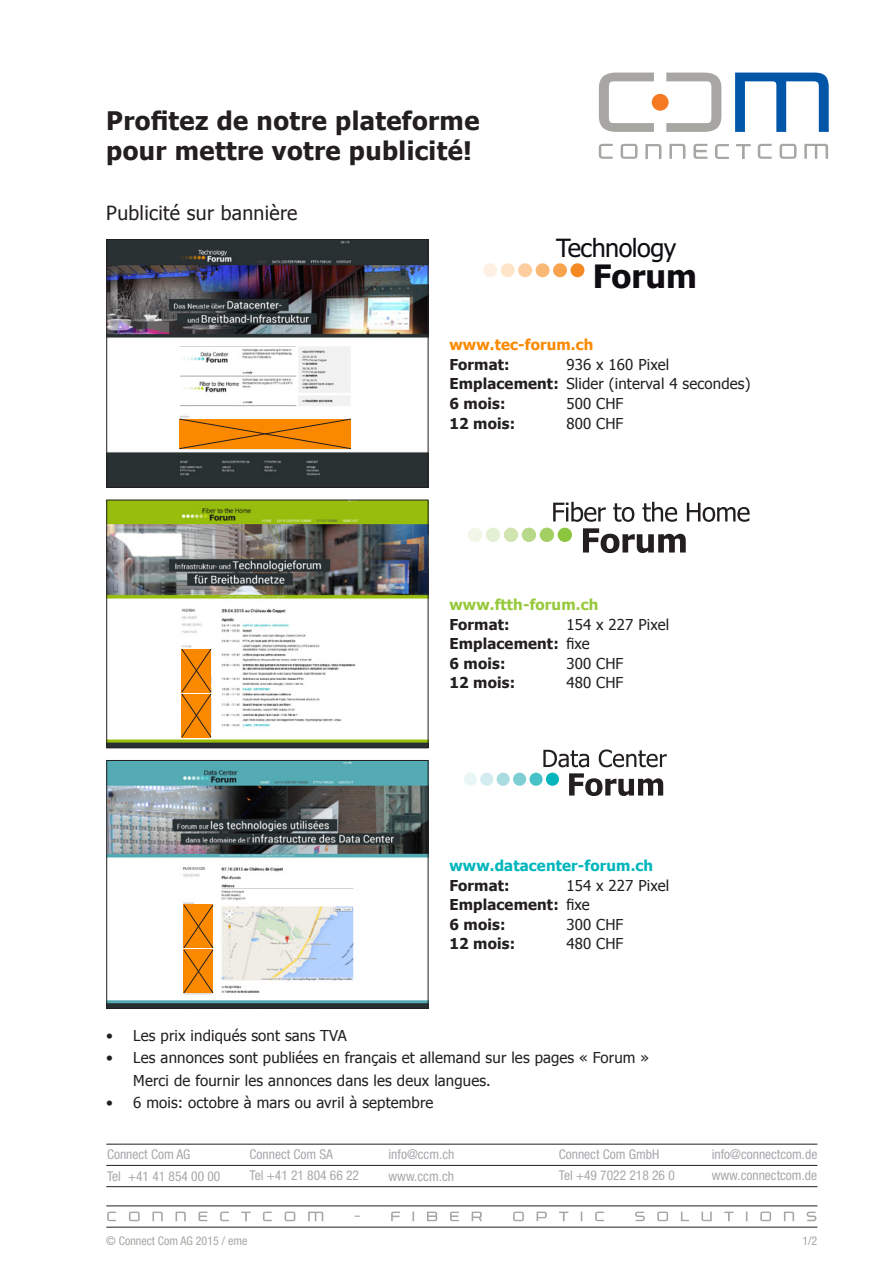
<style>
.page{position:relative;width:893px;height:1263px;background:#fff}
.page>*{position:absolute;margin:0;border:0;box-sizing:border-box;transform-origin:0 0}
.t1{font:700 32.4px "Tahoma";color:#0f0c12}
.Titel_für_Seite{font:700 25.5px "Tahoma";letter-spacing:.015em;color:#231f20}
.t2{font:25.2px "Tahoma";letter-spacing:-.02em;color:#0f0c12}
.Titel_für_Seite-2{font:19.5px "Tahoma";letter-spacing:.015em;color:#231f20}
.LT{font:15px/22.5px "Tahoma";letter-spacing:.01em;color:#231f20}
.LT-2{font:700 15px "Tahoma";letter-spacing:.01em;color:#231f20}
.LT-3{font:700 15px "Tahoma";letter-spacing:.01em;color:#00b6bc}
.LT-4{font:700 15px "Tahoma";letter-spacing:.01em;color:#97c93c}
.LT-5{font:700 15px "Tahoma";letter-spacing:.01em;color:#fa8900}
.DB_Fusszeile{font:condensed 13.5px/21.5px "Helvetica Neue LT Pro";color:#a8a9ad}
.t3{font:condensed 12px "Helvetica Neue LT Pro";color:#a8a6a2}
.s1{font-weight:700}
.s2{font-weight:400}
</style>
<div class="page">
<img style="left:108px;top:241px;width:318px;height:245px">
<div style="left:106px;top:239px;width:322px;height:249px;border:1px solid #231f20"></div>
<svg style="left:179px;top:418px;width:172px;height:31px;background:#ec850a"></svg>
<img style="left:108px;top:502px;width:318px;height:244px">
<div style="left:106px;top:500px;width:322px;height:248px;border:1px solid #231f20"></div>
<svg style="left:181px;top:648px;width:31px;height:90px;background:#e9860f"></svg>
<img style="left:108px;top:762px;width:318px;height:245px">
<div style="left:106px;top:760px;width:322px;height:249px;border:1px solid #231f20"></div>
<svg style="left:183px;top:904px;width:31px;height:89px;background:#ea850d"></svg>
<div style="left:483px;top:263px;width:14px;height:14px;background:#fef1e3;border-radius:50%"></div>
<div style="left:501px;top:263px;width:14px;height:14px;background:#fee5ca;border-radius:50%"></div>
<div style="left:518px;top:263px;width:14px;height:14px;background:#fccd9f;border-radius:50%"></div>
<div style="left:536px;top:263px;width:14px;height:14px;background:#fab876;border-radius:50%"></div>
<div style="left:553px;top:263px;width:14px;height:14px;background:#f8a34e;border-radius:50%"></div>
<div style="left:570px;top:263px;width:14px;height:14px;background:#f58a24;border-radius:50%"></div>
<svg style="left:583px;top:528px;width:103px;height:25px"></svg>
<svg style="left:553px;top:502px;width:53px;height:20px"></svg>
<svg style="left:613px;top:503px;width:21px;height:19px"></svg>
<svg style="left:642px;top:502px;width:35px;height:20px"></svg>
<svg style="left:687px;top:503px;width:63px;height:19px"></svg>
<div style="left:468px;top:528px;width:14px;height:14px;background:#f1f7e8;border-radius:50%"></div>
<div style="left:486px;top:528px;width:14px;height:14px;background:#e4f0d4;border-radius:50%"></div>
<div style="left:504px;top:528px;width:14px;height:14px;background:#cfe4ae;border-radius:50%"></div>
<div style="left:522px;top:528px;width:14px;height:14px;background:#b8d989;border-radius:50%"></div>
<div style="left:540px;top:528px;width:14px;height:14px;background:#a2cf62;border-radius:50%"></div>
<div style="left:558px;top:528px;width:14px;height:14px;background:#8bc63e;border-radius:50%"></div>
<svg style="left:569px;top:773px;width:94px;height:23px"></svg>
<svg style="left:543px;top:750px;width:46px;height:17px"></svg>
<svg style="left:599px;top:749px;width:68px;height:18px"></svg>
<div style="left:464px;top:773px;width:13px;height:13px;background:#e9f6f6;border-radius:50%"></div>
<div style="left:480px;top:773px;width:13px;height:13px;background:#d2ecef;border-radius:50%"></div>
<div style="left:497px;top:773px;width:13px;height:13px;background:#a9dce0;border-radius:50%"></div>
<div style="left:513px;top:773px;width:13px;height:13px;background:#7dcfd4;border-radius:50%"></div>
<div style="left:529px;top:773px;width:14px;height:13px;background:#47c2c8;border-radius:50%"></div>
<div style="left:546px;top:773px;width:13px;height:13px;background:#00b6bc;border-radius:50%"></div>
<svg style="left:107px;top:1211px;width:709px;height:10px"></svg>
<hr style="left:106px;top:1205px;width:711px;height:1px;background:#231f20">
<hr style="left:106px;top:1227px;width:711px;height:1px;background:#231f20">
<hr style="left:106px;top:1186px;width:711px;height:1px;background:#231f20">
<hr style="left:106px;top:1165px;width:711px;height:1px;background:#231f20">
<hr style="left:106px;top:1144px;width:711px;height:1px;background:#231f20">
<svg style="left:735px;top:73px;width:94px;height:59px"></svg>
<svg style="left:599px;top:144px;width:14px;height:15px"></svg>
<svg style="left:621px;top:144px;width:16px;height:15px"></svg>
<svg style="left:645px;top:144px;width:16px;height:15px"></svg>
<svg style="left:669px;top:144px;width:16px;height:15px"></svg>
<svg style="left:693px;top:144px;width:14px;height:15px"></svg>
<svg style="left:715px;top:144px;width:14px;height:15px"></svg>
<svg style="left:736px;top:144px;width:15px;height:15px"></svg>
<svg style="left:758px;top:144px;width:14px;height:15px"></svg>
<svg style="left:780px;top:144px;width:16px;height:15px"></svg>
<svg style="left:804px;top:144px;width:24px;height:15px"></svg>
<svg style="left:599px;top:73px;width:55px;height:59px"></svg>
<svg style="left:666px;top:73px;width:55px;height:59px"></svg>
<div style="left:652px;top:94px;width:17px;height:17px;background:#f47921;border-radius:50%"></div>
<p class="Titel_für_Seite" style="left:106px;top:103px;width:375px">Profitez de notre plateforme</p>
<p class="Titel_für_Seite" style="left:106px;top:133px;width:367px">pour mettre votre publicité!</p>
<p class="Titel_für_Seite-2" style="left:106px;top:200px;width:193px">Publicité sur bannière</p>
<p class="t2" style="left:556px;top:232px;width:122px">Technology</p>
<p class="t1" style="left:593px;top:255px;width:106px">Forum</p>
<p class="LT-5" style="left:449px;top:334px;width:146px">www.tec-forum.ch</p>
<p class="LT-2" style="left:449px;top:354px;width:62px">Format:</p>
<p class="LT" style="left:566px;top:353px;width:104px">936 x 160 Pixel</p>
<p class="LT" style="left:449px;top:372px;width:303px"><span class="s1">Emplacement:</span> Slider (interval 4 secondes)</p>
<p class="LT-2" style="left:449px;top:393px;width:58px">6 mois:</p>
<p class="LT" style="left:566px;top:392px;width:59px">500 CHF</p>
<p class="LT-2" style="left:449px;top:412px;width:67px">12 mois:</p>
<p class="LT" style="left:566px;top:411px;width:59px">800 CHF</p>
<p class="LT-4" style="left:449px;top:594px;width:151px">www.ftth-forum.ch</p>
<p class="LT-2" style="left:449px;top:614px;width:62px">Format:</p>
<p class="LT" style="left:566px;top:612px;width:104px">154 x 227 Pixel</p>
<p class="LT-2" style="left:449px;top:633px;width:142px">Emplacement: <span class="s2">fixe</span></p>
<p class="LT-2" style="left:449px;top:653px;width:58px">6 mois:</p>
<p class="LT" style="left:566px;top:651px;width:59px">300 CHF</p>
<p class="LT-2" style="left:449px;top:672px;width:67px">12 mois:</p>
<p class="LT" style="left:566px;top:671px;width:59px">480 CHF</p>
<p class="LT-3" style="left:449px;top:855px;width:205px">www.datacenter-forum.ch</p>
<p class="LT-2" style="left:449px;top:874px;width:62px">Format:</p>
<p class="LT" style="left:566px;top:873px;width:104px">154 x 227 Pixel</p>
<p class="LT-2" style="left:449px;top:894px;width:142px">Emplacement: <span class="s2">fixe</span></p>
<p class="LT-2" style="left:449px;top:913px;width:58px">6 mois:</p>
<p class="LT" style="left:566px;top:912px;width:59px">300 CHF</p>
<p class="LT-2" style="left:449px;top:933px;width:67px">12 mois:</p>
<p class="LT" style="left:566px;top:932px;width:59px">480 CHF</p>
<p class="LT" style="left:106px;top:1023px;width:242px">• Les prix indiqués sont sans TVA</p>
<p class="LT" style="left:133px;top:1046px;width:517px;text-indent:-27px">• Les annonces sont publiées en français et allemand sur les pages « Forum »<br>Merci de fournir les annonces dans les deux langues.</p>
<p class="LT" style="left:106px;top:1091px;width:329px">• 6 mois: octobre à mars ou avril à septembre</p>
<p class="DB_Fusszeile" style="left:107px;top:1143px;width:115px">Connect Com AG<br>Tel +41 41 854 00 00</p>
<p class="DB_Fusszeile" style="left:250px;top:1143px;width:85px">Connect Com SA</p>
<p class="DB_Fusszeile" style="left:250px;top:1164px;width:111px">Tel +41 21 804 66 22</p>
<p class="t3" style="left:106px;top:1234px;width:143px">© Connect Com AG 2015 / eme</p>
<p class="DB_Fusszeile" style="left:389px;top:1143px;width:67px">info@ccm.ch</p>
<p class="DB_Fusszeile" style="left:389px;top:1165px;width:67px">www.ccm.ch</p>
<p class="DB_Fusszeile" style="left:559px;top:1143px;width:102px">Connect Com GmbH</p>
<p class="DB_Fusszeile" style="left:559px;top:1164px;width:118px">Tel +49 7022 218 26 0</p>
<p class="DB_Fusszeile" style="left:712px;top:1143px;width:107px">info@connectcom.de</p>
<p class="DB_Fusszeile" style="left:712px;top:1164px;width:107px">www.connectcom.de</p>
<p class="t3" style="left:802px;top:1234px;width:16px">1/2</p>
</div>
